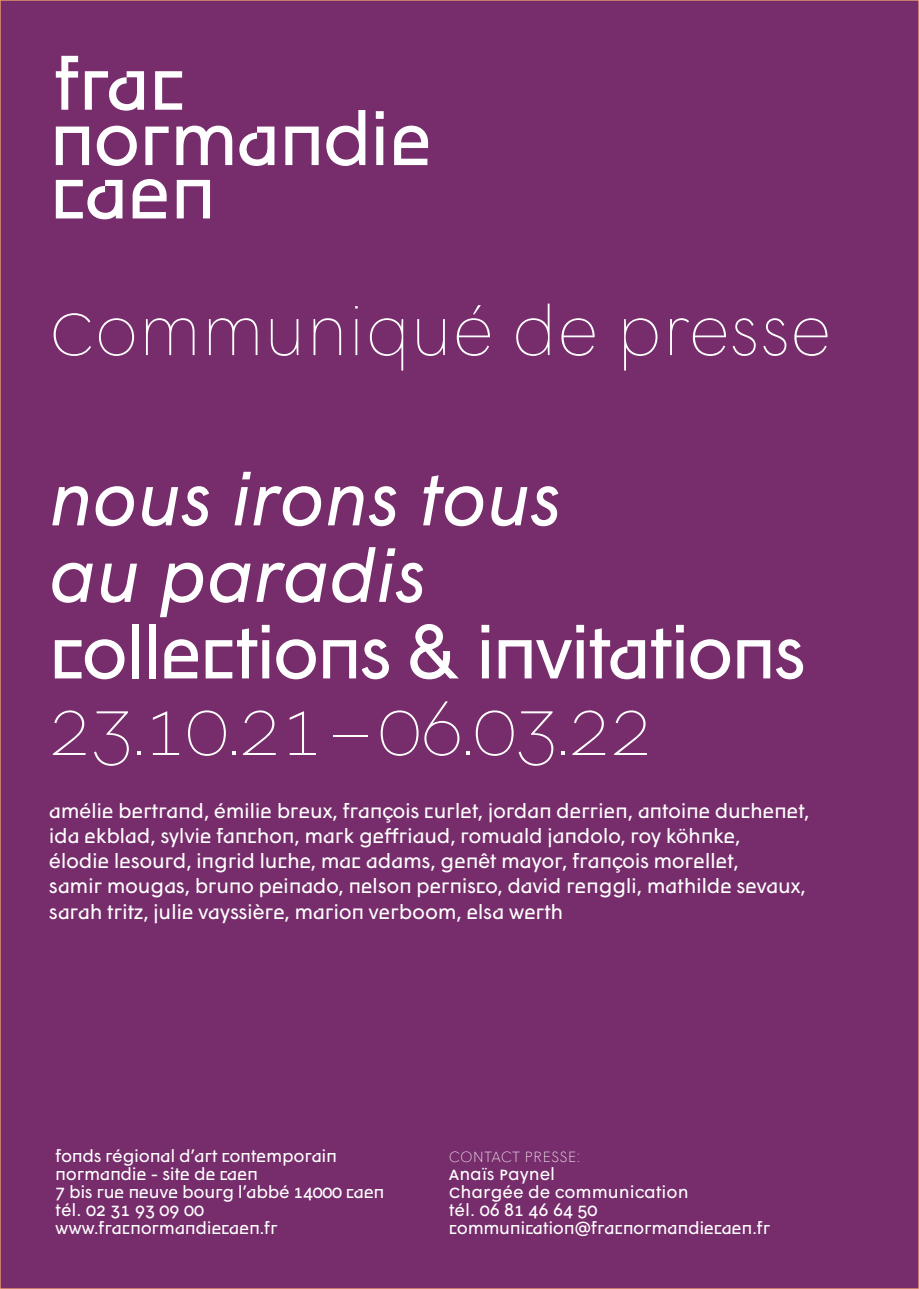
<style>
.page{position:relative;width:919px;height:1289px;background:#fff}
.page>*{position:absolute;margin:0;border:0;box-sizing:border-box;transform-origin:0 0}
.t1{font:76.5px "Wigrum Frac Titre";letter-spacing:-.05em;color:#fff}
.t2{font:italic 76.5px "Wigrum Frac";color:#fff}
.t3{font:100 76.5px "Wigrum Frac";letter-spacing:-.01em;color:#fff}
.t4{font:100 72px "Wigrum Frac";color:#fff}
.t5{font:21px/25.2px "Wigrum Frac Titre";letter-spacing:-.02em;color:#fff}
.t6{font:18px/18px "Wigrum Frac Titre";letter-spacing:-.02em;color:#fff}
.t7{font:18px/18px "Wigrum Frac";color:#fff}
.t8{font:100 18px "Wigrum Frac";color:#fff}
</style>
<div class="page">
<div style="left:0;top:0;width:918px;height:1288px;background:#772c6b"></div>
<svg style="left:56px;top:126px;width:33px;height:39px"></svg>
<svg style="left:97px;top:126px;width:40px;height:40px"></svg>
<svg style="left:145px;top:126px;width:24px;height:39px"></svg>
<svg style="left:176px;top:126px;width:56px;height:39px"></svg>
<svg style="left:239px;top:126px;width:35px;height:40px"></svg>
<svg style="left:285px;top:126px;width:33px;height:39px"></svg>
<svg style="left:326px;top:110px;width:39px;height:56px"></svg>
<svg style="left:376px;top:111px;width:7px;height:54px"></svg>
<svg style="left:394px;top:126px;width:34px;height:39px"></svg>
<svg style="left:56px;top:56px;width:22px;height:54px"></svg>
<svg style="left:85px;top:71px;width:59px;height:40px"></svg>
<svg style="left:155px;top:71px;width:27px;height:39px"></svg>
<svg style="left:56px;top:180px;width:66px;height:39px"></svg>
<svg style="left:133px;top:179px;width:34px;height:39px"></svg>
<svg style="left:177px;top:180px;width:33px;height:38px"></svg>
<h2 class="t4" style="left:49px;top:284px;width:784px">Communiqué de presse</h2>
<p class="t2" style="left:49px;top:450px;width:514px">nous irons tous</p>
<p class="t2" style="left:49px;top:526px;width:379px">au paradis</p>
<p class="t1" style="left:49px;top:603px;width:758px">collections &amp; invitations</p>
<p class="t3" style="left:49px;top:680px;width:605px">23.10.21 – 06.03.22</p>
<p class="t5" style="left:49px;top:797px;width:762px">amélie bertrand, émilie breux, françois curlet, jordan derrien, antoine duchenet, ida ekblad, sylvie fanchon, mark geffriaud, romuald jandolo, roy köhnke,</p>
<p class="t5" style="left:49px;top:847px;width:691px">élodie lesourd, ingrid luche, mac adams, genêt mayor, françois morellet,</p>
<p class="t5" style="left:49px;top:873px;width:758px">samir mougas, bruno peinado, nelson pernisco, david renggli, mathilde sevaux, sarah tritz, julie vayssière, marion verboom, elsa werth</p>
<p class="t6" style="left:55px;top:1146px;width:331px">fonds régional d’art contemporain normandie - site de caen<br>7 bis rue neuve bourg l’abbé 14000 caen tél. 02 31 93 09 00 www.fracnormandiecaen.fr</p>
<p class="t8" style="left:449px;top:1143px;width:133px">CONTACT PRESSE:</p>
<p class="t7" style="left:449px;top:1164px;width:241px">Anaïs Paynel<br>Chargée de communication tél. 06 81 46 64 50</p>
<p class="t6" style="left:449px;top:1218px;width:323px">communication@fracnormandiecaen.fr</p>
</div>
